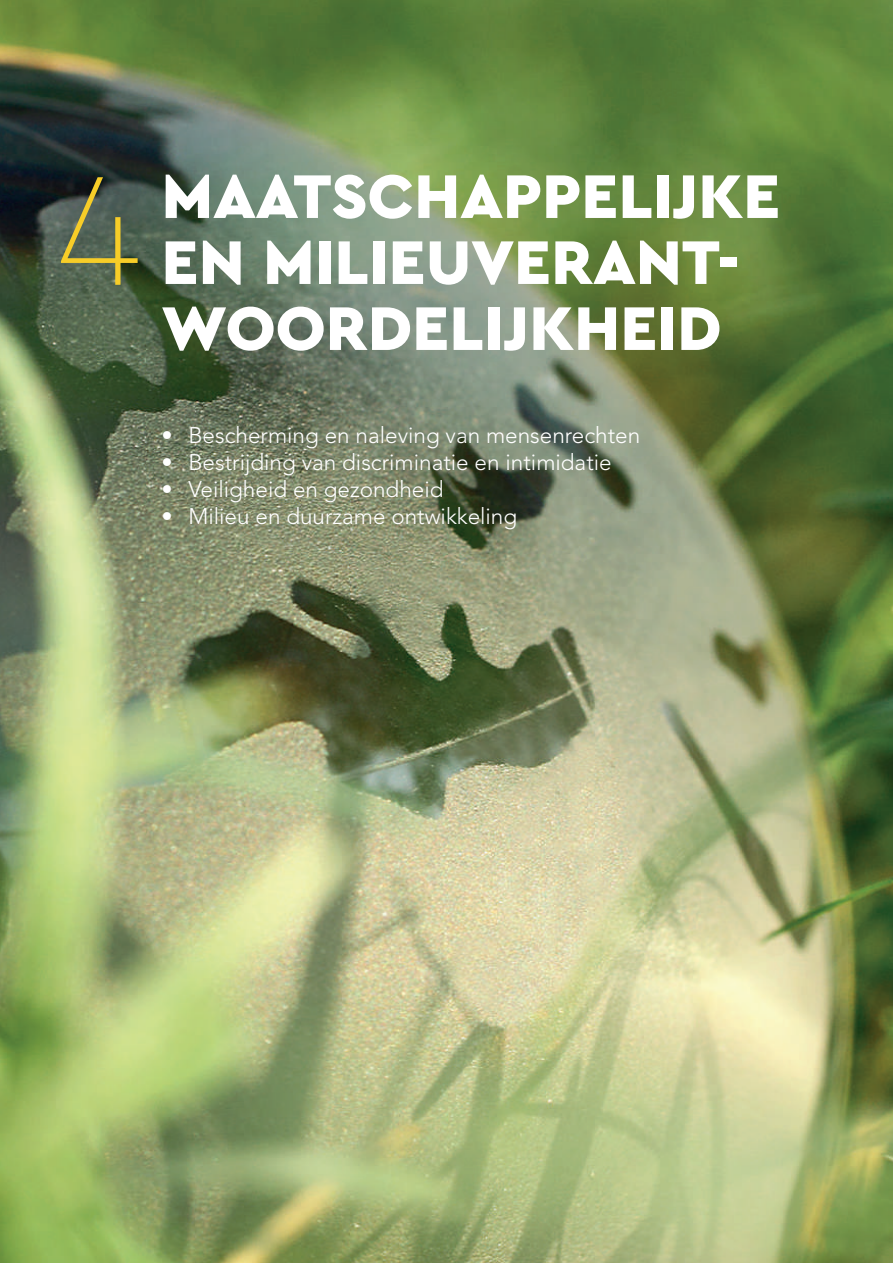
<style>
.page{position:relative;width:893px;height:1263px;background:#fff}
.page>*{position:absolute;margin:0;border:0;box-sizing:border-box;transform-origin:0 0}
.t1{font:100 163.05px "Cera Pro";color:#f7cd28}
.t2{font:900 64.5px/66px "Cera Pro";color:#fff}
.t3{font:300 22.5px "Avenir LT Std";color:#fff}
</style>
<div class="page">
<img style="left:0;top:0;width:893px;height:1263px">
<h1 class="t1" style="left:57px;top:122px;width:87px">4</h1>
<h2 class="t2" style="left:161px;top:161px;width:620px">MAATSCHAPPELIJKE<br>EN MILIEUVERANT-<br>WOORDELIJKHEID</h2>
<p class="t3" style="left:161px;top:422px;width:480px">• Bescherming en naleving van mensenrechten</p>
<p class="t3" style="left:161px;top:449px;width:452px">• Bestrijding van discriminatie en intimidatie</p>
<p class="t3" style="left:161px;top:476px;width:284px">• Veiligheid en gezondheid</p>
<p class="t3" style="left:161px;top:503px;width:357px">• Milieu en duurzame ontwikkeling</p>
</div>
